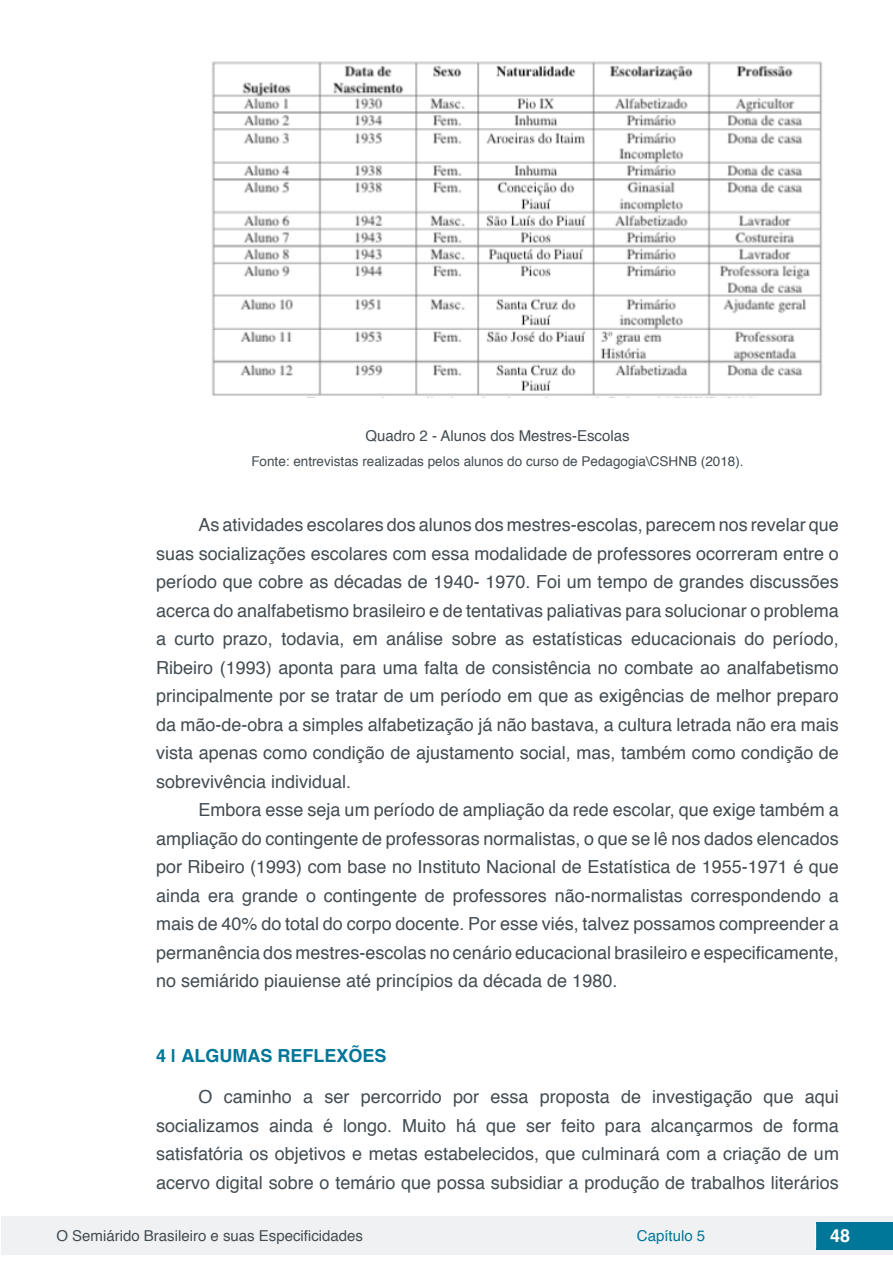
<style>
.page{position:relative;width:893px;height:1263px;background:#fff}
.page>*{position:absolute;margin:0;border:0;box-sizing:border-box;transform-origin:0 0}
.t1{font:18px/28.5px "Helvetica";color:#434c52;text-align:justify}
.t2{font:700 18px "Helvetica";color:#007699}
.t3{font:700 18px "Helvetica";color:#fff}
.t4{font:15px "Helvetica";color:#434c52}
.t5{font:15px "Helvetica";color:#007699}
.t6{font:13.5px "Helvetica";color:#434c52}
</style>
<div class="page">
<div style="left:1px;top:1216px;width:891px;height:38px;background:#f0f1f2"></div>
<div style="left:816px;top:1222px;width:77px;height:27px;background:#007699"></div>
<svg style="left:815px;top:1224px;width:1px;height:24px"></svg>
<img style="left:212px;top:61px;width:611px;height:336px">
<p class="t4" style="left:365px;top:424px;width:266px">Quadro 2 - Alunos dos Mestres-Escolas</p>
<p class="t6" style="left:251px;top:451px;width:494px">Fonte: entrevistas realizadas pelos alunos do curso de Pedagogia\CSHNB (2018).</p>
<p class="t1" style="left:156px;top:511px;width:684px;text-indent:43px">As atividades escolares dos alunos dos mestres-escolas, parecem nos revelar que suas socializações escolares com essa modalidade de professores ocorreram entre o período que cobre as décadas de 1940- 1970. Foi um tempo de grandes discussões acerca do analfabetismo brasileiro e de tentativas paliativas para solucionar o problema a curto prazo, todavia, em análise sobre as estatísticas educacionais do período, Ribeiro (1993) aponta para uma falta de consistência no combate ao analfabetismo principalmente por se tratar de um período em que as exigências de melhor preparo da mão-de-obra a simples alfabetização já não bastava, a cultura letrada não era mais vista apenas como condição de ajustamento social, mas, também como condição de sobrevivência individual.</p>
<p class="t1" style="left:156px;top:796px;width:684px;text-indent:43px">Embora esse seja um período de ampliação da rede escolar, que exige também a ampliação do contingente de professoras normalistas, o que se lê nos dados elencados por Ribeiro (1993) com base no Instituto Nacional de Estatística de 1955-1971 é que ainda era grande o contingente de professores não-normalistas correspondendo a mais de 40% do total do corpo docente. Por esse viés, talvez possamos compreender a permanência dos mestres-escolas no cenário educacional brasileiro e especificamente, no semiárido piauiense até princípios da década de 1980.</p>
<p class="t2" style="left:156px;top:1041px;width:232px">4 | ALGUMAS REFLEXÕES</p>
<p class="t1" style="left:156px;top:1083px;width:684px;text-indent:43px">O caminho a ser percorrido por essa proposta de investigação que aqui socializamos ainda é longo. Muito há que ser feito para alcançarmos de forma satisfatória os objetivos e metas estabelecidos, que culminará com a criação de um acervo digital sobre o temário que possa subsidiar a produção de trabalhos literários</p>
<p class="t4" style="left:56px;top:1224px;width:308px">O Semiárido Brasileiro e suas Especificidades</p>
<p class="t5" style="left:637px;top:1224px;width:70px">Capítulo 5</p>
<p class="t3" style="left:830px;top:1221px;width:22px">48</p>
</div>
